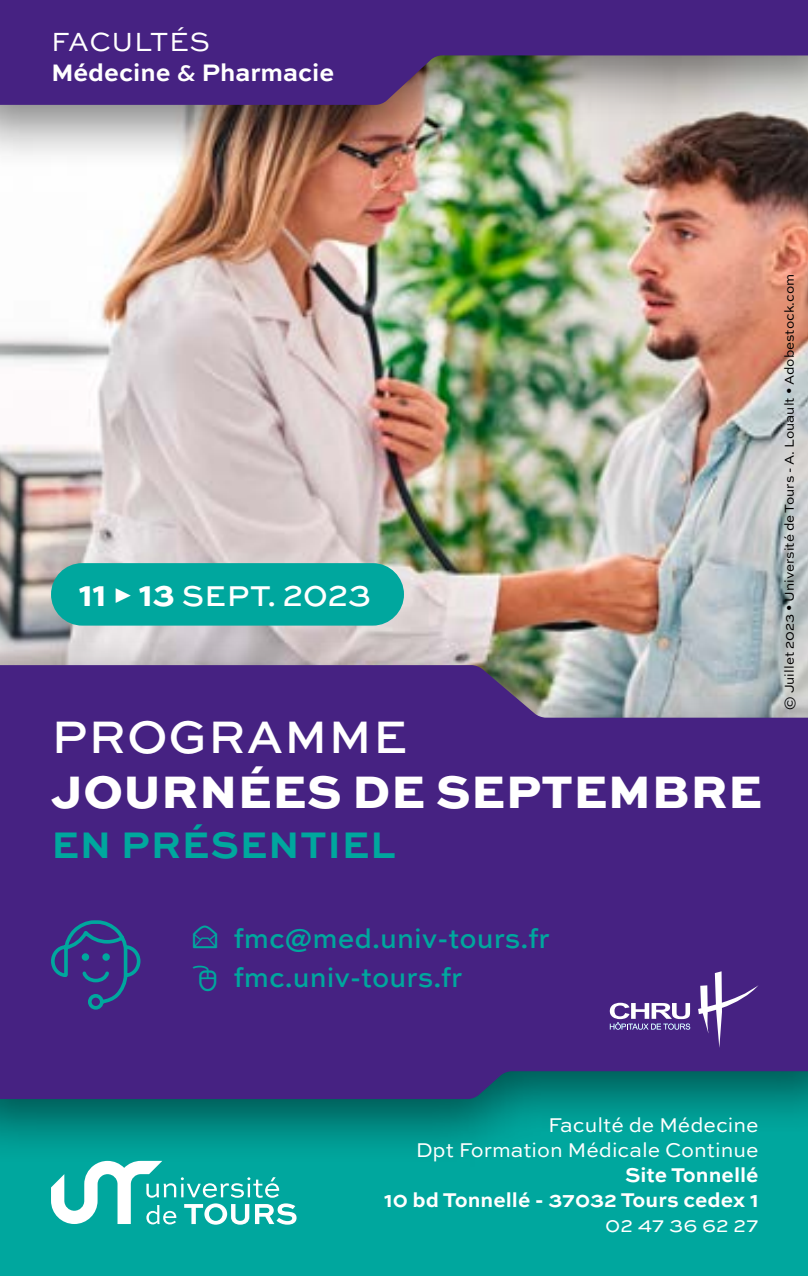
<style>
.page{position:relative;width:808px;height:1276px;background:#fff}
.page>*{position:absolute;margin:0;border:0;box-sizing:border-box;transform-origin:0 0}
.t1{font:800 48px "Sweet Sans Pro";letter-spacing:.01em;color:#fff}
.t2{font:500 48px "Sweet Sans Pro";letter-spacing:.02em;color:#fff}
.t3{font:700 39px "Sweet Sans Pro";letter-spacing:.02em;color:#00a79e}
.t4{font:500 30.3px "Sweet Sans Pro";letter-spacing:.01em;color:#fff}
.t5{font:500 28.2px/39.3px "Sweet Sans Pro";color:#00a79e}
.t6{font:27.6px "Sweet Sans Pro";letter-spacing:.02em;color:#fff}
.t7{font:700 25.2px "Sweet Sans Pro";color:#fff}
.t8{font:21px/25.2px "Sweet Sans Pro";color:#fff;text-align:right}
.t9{font:700 21px/25.2px "Sweet Sans Pro";color:#fff;text-align:right}
.t10{font:13.5px "Sweet Sans Pro";color:#000}
.s1{font-weight:500}
.s2{font-weight:800}
.s3{font-size:25.2px}
</style>
<div class="page">
<img style="left:0;top:171px;width:808px;height:464px">
<div style="left:0;top:979px;width:808px;height:297px;background:#00a79e"></div>
<div style="left:0;top:0;width:808px;height:171px;background:#000;opacity:.5"></div>
<svg style="left:0;top:0;width:808px;height:105px;background:#593e84"></svg>
<div style="left:0;top:635px;width:808px;height:531px;background:#000;opacity:.5"></div>
<svg style="left:0;top:665px;width:808px;height:434px;background:#482b83"></svg>
<div style="left:51px;top:563px;width:353px;height:62px;background:#00a79e;border-radius:31px"></div>
<svg style="left:698px;top:971px;width:61px;height:77px;background:#644696"></svg>
<svg style="left:610px;top:1002px;width:80px;height:27px;background:#8a76b2"></svg>
<svg style="left:49px;top:918px;width:93px;height:93px;background:#393986"></svg>
<svg style="left:51px;top:1161px;width:246px;height:63px"></svg>
<svg style="left:193px;top:925px;width:24px;height:23px"></svg>
<svg style="left:193px;top:965px;width:23px;height:26px"></svg>
<h3 class="t6" style="left:51px;top:22px;width:160px">FACULTÉS</h3>
<p class="t7" style="left:51px;top:53px;width:285px">Médecine <span class="s1">&amp;</span> Pharmacie</p>
<h3 class="t4" style="left:79px;top:573px;width:293px"><span class="s2">11</span> <span class="s3">▶</span> <span class="s2">13</span> SEPT. 2023</h3>
<h1 class="t2" style="left:52px;top:701px;width:357px">PROGRAMME</h1>
<h1 class="t1" style="left:52px;top:754px;width:712px">JOURNÉES DE SEPTEMBRE</h1>
<h2 class="t3" style="left:51px;top:815px;width:346px">EN PRÉSENTIEL</h2>
<p class="t10" style="left:779px;top:710px;width:437px;rotate:-90deg">© Juillet 2023 • Université de Tours - A. Louault • Adobestock.com</p>
<h3 class="t5" style="left:233px;top:917px;width:318px">fmc@med.univ-tours.fr fmc.univ-tours.fr</h3>
<p class="t8" style="left:416px;top:1111px;width:344px">Faculté de Médecine<br>Dpt Formation Médicale Continue</p>
<p class="t9" style="left:384px;top:1161px;width:376px">Site Tonnellé<br>10 bd Tonnellé - 37032 Tours cedex 1</p>
<p class="t8" style="left:605px;top:1212px;width:155px">02 47 36 62 27</p>
</div>
